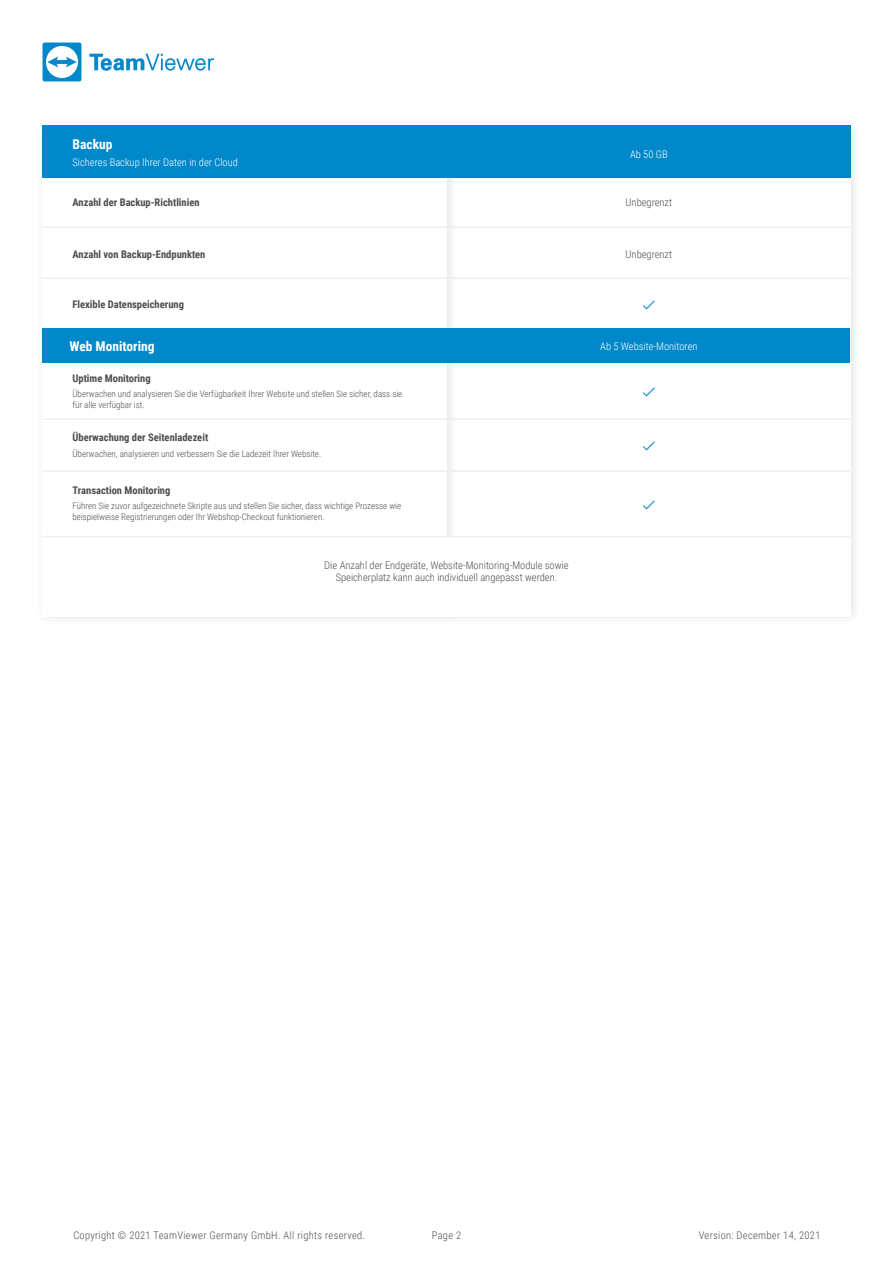
<style>
.page{position:relative;width:893px;height:1263px;background:#fff}
.page>*{position:absolute;margin:0;border:0;box-sizing:border-box;transform-origin:0 0}
.t1{font:700 13.5px "Roboto Condensed";color:#fff}
.t2{font:700 10.5px "Roboto Condensed";color:#4b4c4d}
.t3{font:300 10.5px/12.6px "Roboto Condensed";color:#4b4c4d;text-align:center}
.t4{font:300 10.5px "Roboto Condensed";letter-spacing:.03em;color:#4b4c4d}
.t5{font:300 10.5px "Roboto Condensed";color:#fff}
.t6{font:300 9px/10.8px "Roboto Condensed";color:#4b4c4d}
</style>
<div class="page">
<svg style="left:43px;top:43px;width:38px;height:38px"></svg>
<svg style="left:89px;top:54px;width:125px;height:17px"></svg>
<hr style="left:43px;top:418px;width:807px;height:2px;background:#eeeeef">
<hr style="left:43px;top:470px;width:807px;height:2px;background:#eeeeef">
<hr style="left:43px;top:536px;width:807px;height:1px;background:#eeeeef">
<hr style="left:43px;top:277px;width:807px;height:2px;background:#eeeeef">
<hr style="left:43px;top:176px;width:807px;height:2px;background:#eeeeef">
<div style="left:42px;top:125px;width:808px;height:52px;background:#0088cb"></div>
<hr style="left:43px;top:226px;width:807px;height:2px;background:#eeeeef">
<div style="left:43px;top:328px;width:807px;height:35px;background:#0088cb"></div>
<p class="t1" style="left:73px;top:135px;width:41px">Backup</p>
<p class="t5" style="left:73px;top:155px;width:167px">Sicheres Backup Ihrer Daten in der Cloud</p>
<p class="t5" style="left:630px;top:147px;width:39px">Ab 50 GB</p>
<p class="t2" style="left:73px;top:195px;width:129px">Anzahl der Backup-Richtlinien</p>
<p class="t3" style="left:626px;top:196px;width:48px">Unbegrenzt</p>
<p class="t2" style="left:73px;top:247px;width:134px">Anzahl von Backup-Endpunkten</p>
<p class="t3" style="left:626px;top:248px;width:48px">Unbegrenzt</p>
<p class="t2" style="left:73px;top:297px;width:113px">Flexible Datenspeicherung</p>
<p class="t1" style="left:69px;top:337px;width:87px">Web Monitoring</p>
<p class="t5" style="left:600px;top:339px;width:99px">Ab 5 Website-Monitoren</p>
<p class="t2" style="left:73px;top:371px;width:80px">Uptime Monitoring</p>
<p class="t6" style="left:73px;top:388px;width:331px">Überwachen und analysieren Sie die Verfügbarkeit Ihrer Website und stellen Sie sicher, dass sie für alle verfügbar ist.</p>
<p class="t2" style="left:73px;top:430px;width:137px">Überwachung der Seitenladezeit</p>
<p class="t6" style="left:73px;top:448px;width:250px">Überwachen, analysieren und verbessern Sie die Ladezeit Ihrer Website.</p>
<p class="t2" style="left:73px;top:483px;width:99px">Transaction Monitoring</p>
<p class="t6" style="left:73px;top:500px;width:330px">Führen Sie zuvor aufgezeichnete Skripte aus und stellen Sie sicher, dass wichtige Prozesse wie beispielweise Registrierungen oder Ihr Webshop-Checkout funktionieren.</p>
<p class="t3" style="left:324px;top:558px;width:246px">Die Anzahl der Endgeräte, Website-Monitoring-Module sowie<br>Speicherplatz kann auch individuell angepasst werden.</p>
<p class="t4" style="left:73px;top:1227px;width:293px">Copyright © 2021 TeamViewer Germany GmbH. All rights reserved.</p>
<p class="t3" style="left:432px;top:1228px;width:31px">Page 2</p>
<p class="t4" style="left:699px;top:1227px;width:123px">Version: December 14, 2021</p>
</div>
